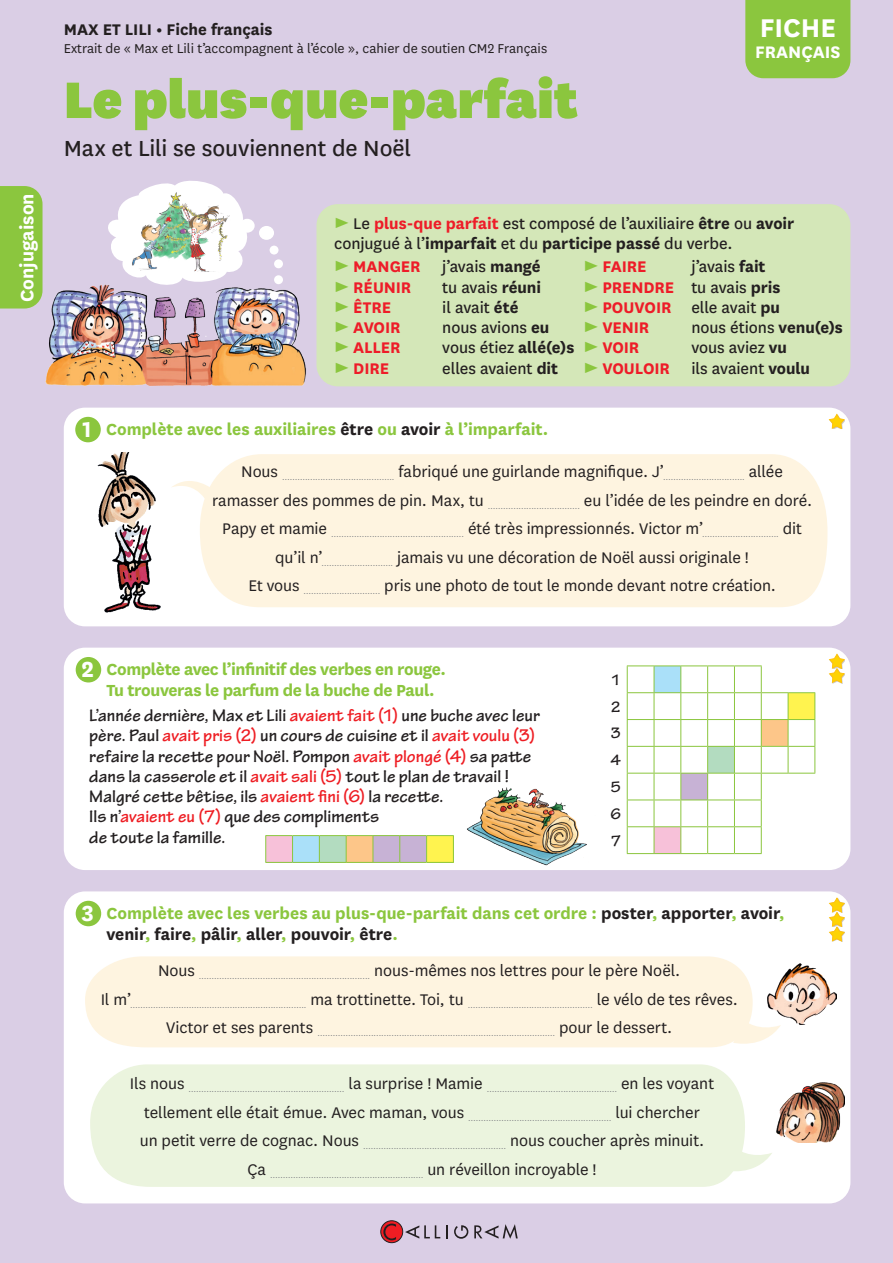
<style>
.page{position:relative;width:893px;height:1263px;background:#dacee5}
.page>*{position:absolute;margin:0;border:0;box-sizing:border-box;transform-origin:0 0}
.t1{font:900 60px "National";letter-spacing:-.005em;color:#8bc63e}
.t2{font:700 30px "National";color:#fff}
.t3{font:25.5px "National";letter-spacing:-.005em;color:#231f20}
.t4{font:700 25.5px "National";color:#fff}
.t5{font:700 21px "National";color:#fff}
.t6{font:700 19.5px "National";color:#fff}
.t7{font:700 18.75px/21px "National";letter-spacing:-.005em;color:#8bc63e}
.t8{font:18px/28.5px "National";letter-spacing:-.005em;color:#231f20;text-align:center}
.t9{font:700 18px/20.2px "Tekton Pro";color:#231f20}
.t10{font:18px/20.2px "National";letter-spacing:-.005em;color:#231f20}
.t11{font:700 18px/20.2px "National";letter-spacing:-.005em;color:#ee1c28}
.t12{font:700 18px "National";color:#231f20}
.t13{font:700 16.2px/26.8px "Tekton Pro";color:#231f20;text-align:justify}
.t14{font:15px "National";color:#231f20}
.t15{font:9px "National";color:#808285}
.s1{font-size:21px;color:#8bc63e}
.s2{font-weight:700;color:#ee1c28}
.s3{font-weight:700}
.s4{font-weight:400;font-size:21px;color:#8bc63e}
.s5{font-weight:400;color:#231f20}
.s6{color:#231f20}
.s7{font-size:25.5px;color:#fff}
.s8{color:#ee1d23}
</style>
<div class="page">
<div style="left:0;top:186px;width:43px;height:122px;background:#8bc63e"></div>
<div style="left:745px;top:0;width:105px;height:78px;background:#8bc63e"></div>
<div style="left:316px;top:204px;width:534px;height:182px;background:#d4e7b8;border-radius:21px"></div>
<div style="left:64px;top:408px;width:786px;height:218px;background:#fff;border-radius:21px"></div>
<div style="left:64px;top:648px;width:786px;height:222px;background:#fff;border-radius:21px"></div>
<div style="left:64px;top:891px;width:786px;height:312px;background:#fff;border-radius:21px"></div>
<svg style="left:828px;top:414px;width:17px;height:15px"></svg>
<div style="left:830px;top:669px;width:15px;height:15px;background:#231f20;opacity:.25"></div>
<svg style="left:829px;top:654px;width:16px;height:29px"></svg>
<svg style="left:829px;top:897px;width:16px;height:45px"></svg>
<img style="left:467px;top:787px;width:120px;height:79px">
<img style="left:37px;top:277px;width:285px;height:109px">
<svg style="left:104px;top:180px;width:147px;height:109px"></svg>
<div style="left:240px;top:219px;width:15px;height:14px;background:#fff;border-radius:50%"></div>
<div style="left:259px;top:226px;width:15px;height:14px;background:#fff;border-radius:50%"></div>
<div style="left:270px;top:246px;width:9px;height:9px;background:#fff;border-radius:50%"></div>
<div style="left:274px;top:259px;width:9px;height:9px;background:#fff;border-radius:50%"></div>
<div style="left:274px;top:275px;width:9px;height:9px;background:#fff;border-radius:50%"></div>
<div style="left:270px;top:291px;width:9px;height:9px;background:#fff;border-radius:50%"></div>
<img style="left:123px;top:190px;width:112px;height:85px">
<img style="left:97px;top:452px;width:64px;height:161px">
<svg style="left:172px;top:481px;width:28px;height:12px"></svg>
<img style="left:767px;top:963px;width:70px;height:61px">
<img style="left:776px;top:1082px;width:68px;height:61px">
<svg style="left:753px;top:1021px;width:28px;height:22px"></svg>
<svg style="left:745px;top:1153px;width:27px;height:18px"></svg>
<div style="left:85px;top:956px;width:668px;height:91px;background:#fef4e0"></div>
<div style="left:90px;top:1064px;width:655px;height:123px;background:#ebf4de"></div>
<div style="left:200px;top:454px;width:627px;height:153px;background:#fef4e0"></div>
<div style="left:75px;top:417px;width:26px;height:25px;background:#8bc63e;border-radius:50%"></div>
<div style="left:76px;top:657px;width:25px;height:25px;background:#8bc63e;border-radius:50%"></div>
<div style="left:76px;top:901px;width:25px;height:25px;background:#8bc63e;border-radius:50%"></div>
<svg style="left:265px;top:835px;width:189px;height:28px;background:#ceccac"></svg>
<svg style="left:627px;top:665px;width:188px;height:189px"></svg>
<svg style="left:381px;top:1221px;width:22px;height:22px"></svg>
<div style="left:381px;top:1220px;width:22px;height:23px;border:1px solid #231f20;border-radius:50%"></div>
<svg style="left:383px;top:1223px;width:13px;height:17px"></svg>
<svg style="left:405px;top:1225px;width:35px;height:13px"></svg>
<svg style="left:446px;top:1225px;width:2px;height:13px"></svg>
<svg style="left:454px;top:1225px;width:14px;height:14px"></svg>
<svg style="left:474px;top:1224px;width:44px;height:15px"></svg>
<h3 class="t5" style="left:12px;top:302px;width:110px;rotate:-90deg">Conjugaison</h3>
<h3 class="t12" style="left:64px;top:16px;width:210px">MAX ET LILI • Fiche français</h3>
<h3 class="t14" style="left:64px;top:39px;width:485px">Extrait de « Max et Lili t’accompagnent à l’école », cahier de soutien CM2 Français</h3>
<h1 class="t1" style="left:64px;top:58px;width:516px">Le plus-que-parfait</h1>
<h3 class="t3" style="left:64px;top:131px;width:349px">Max et Lili se souviennent de Noël</h3>
<h2 class="t2" style="left:760px;top:7px;width:78px">FICHE</h2>
<h3 class="t6" style="left:755px;top:39px;width:87px">FRANÇAIS</h3>
<h3 class="t10" style="left:334px;top:213px;width:461px"><span class="s1">►</span> Le <span class="s2">plus-que parfait</span> est composé de l’auxiliaire <span class="s3">être</span> ou <span class="s3">avoir </span>conjugué à l’<span class="s3">imparfait</span> et du <span class="s3">participe passé</span> du verbe.</h3>
<h3 class="t11" style="left:334px;top:255px;width:208px"><span class="s4">►</span> MANGER <span class="s5">j’avais</span> <span class="s6">mangé </span><span class="s4">►</span> RÉUNIR</h3>
<h3 class="t10" style="left:442px;top:276px;width:100px">tu avais <span class="s3">réuni</span></h3>
<h3 class="t11" style="left:334px;top:296px;width:58px"><span class="s4">►</span> ÊTRE</h3>
<h3 class="t10" style="left:442px;top:296px;width:78px">il avait <span class="s3">été</span></h3>
<h3 class="t11" style="left:334px;top:316px;width:68px"><span class="s4">►</span> AVOIR</h3>
<h3 class="t10" style="left:442px;top:317px;width:109px">nous avions <span class="s3">eu</span></h3>
<h3 class="t11" style="left:334px;top:336px;width:68px"><span class="s4">►</span> ALLER</h3>
<h3 class="t10" style="left:442px;top:337px;width:134px">vous étiez <span class="s3">allé(e)s</span></h3>
<h3 class="t11" style="left:334px;top:357px;width:56px"><span class="s4">►</span> DIRE</h3>
<h3 class="t10" style="left:442px;top:357px;width:117px">elles avaient <span class="s3">dit</span></h3>
<h3 class="t10" style="left:583px;top:256px;width:199px;text-indent:108px">j’avais <span class="s3">fait </span><span class="s1">►</span> <span class="s2">PRENDRE</span> tu avais <span class="s3">pris </span><span class="s1">►</span> <span class="s2">POUVOIR</span> elle avait <span class="s3">pu </span><span class="s1">►</span> <span class="s2">VENIR</span></h3>
<h3 class="t11" style="left:583px;top:255px;width:65px"><span class="s4">►</span> FAIRE</h3>
<h3 class="t10" style="left:691px;top:317px;width:153px">nous étions <span class="s3">venu(e)s</span></h3>
<h3 class="t10" style="left:583px;top:337px;width:228px;text-indent:108px">vous aviez <span class="s3">vu<br></span><span class="s1">►</span> <span class="s2">VOULOIR</span> ils avaient <span class="s3">voulu</span></h3>
<h3 class="t11" style="left:583px;top:336px;width:57px"><span class="s4">►</span> VOIR</h3>
<h3 class="t7" style="left:83px;top:417px;width:467px"><span class="s7">1</span> Complète avec les auxiliaires <span class="s6">être</span> ou <span class="s6">avoir</span> à l’imparfait.</h3>
<p class="t15" style="left:241px;top:472px;width:543px"><sup>Nous</sup> ………...........................…….. <sup>fabriqué</sup> <sup>une</sup> <sup>guirlande</sup> <sup>magnifique.</sup> <sup>J’</sup>…………...............….. <sup>allée</sup></p>
<h3 class="t8" style="left:212px;top:485px;width:602px">ramasser des pommes de pin. Max, tu <sub>………...................……..</sub> eu l’idée de les peindre en doré.</h3>
<p class="t15" style="left:222px;top:529px;width:581px"><sup>Papy</sup> <sup>et</sup> <sup>mamie</sup> …………...................................….. <sup>été</sup> <sup>très</sup> <sup>impressionnés.</sup> <sup>Victor</sup> <sup>m’</sup>……….............…….. <sup>dit</sup></p>
<h3 class="t8" style="left:248px;top:542px;width:529px">qu’il n’<sub>………...........……..</sub> jamais vu une décoration de Noël aussi originale !<br>Et vous <sub>…….............………..</sub> pris une photo de tout le monde devant notre création.</h3>
<h3 class="t4" style="left:81px;top:651px;width:14px">2</h3>
<h3 class="t7" style="left:107px;top:657px;width:341px">Complète avec l’infinitif des verbes en rouge.<br>Tu trouveras le parfum de la buche de Paul.</h3>
<p class="t9" style="left:89px;top:706px;width:452px">L’année dernière, Max et Lili <span class="s8">avaient fait (1)</span> une buche avec leur père. Paul <span class="s8">avait pris (2)</span> un cours de cuisine et il <span class="s8">avait voulu (3) </span>refaire la recette pour Noël. Pompon <span class="s8">avait plongé (4)</span> sa patte dans la casserole et il <span class="s8">avait sali (5)</span> tout le plan de travail !<br>Malgré cette bêtise, ils <span class="s8">avaient fini (6)</span> la recette.<br>Ils n’<span class="s8">avaient eu (7)</span> que des compliments<br>de toute la famille.</p>
<h3 class="t13" style="left:610px;top:666px;width:12px">1<br>2<br>3<br>4<br>5<br>6<br>7</h3>
<h3 class="t4" style="left:81px;top:895px;width:14px">3</h3>
<h3 class="t7" style="left:107px;top:901px;width:679px">Complète avec les verbes au plus-que-parfait dans cet ordre : <span class="s6">poster</span>, <span class="s6">apporter</span>, <span class="s6">avoir</span>, <span class="s6">venir</span>, <span class="s6">faire</span>, <span class="s6">pâlir</span>, <span class="s6">aller</span>, <span class="s6">pouvoir</span>, <span class="s6">être</span>.</h3>
<p class="t15" style="left:158px;top:970px;width:524px"><sup>Nous</sup> ……………………........................................... <sup>nous-mêmes</sup> <sup>nos</sup> <sup>lettres</sup> <sup>pour</sup> <sup>le</sup> <sup>père</sup> <sup>Noël.</sup></p>
<p class="t15" style="left:101px;top:999px;width:639px"><sup>Il</sup> <sup>m’</sup>……………………………...............................….. <sup>ma</sup> <sup>trottinette.</sup> <sup>Toi,</sup> <sup>tu</sup> ……………...................…………… <sup>le</sup> <sup>vélo</sup> <sup>de</sup> <sup>tes</sup> <sup>rêves.</sup></p>
<p class="t15" style="left:166px;top:1027px;width:508px"><sup>Victor</sup> <sup>et</sup> <sup>ses</sup> <sup>parents</sup> ………………...............................................................………… <sup>pour</sup> <sup>le</sup> <sup>dessert.</sup></p>
<p class="t15" style="left:130px;top:1083px;width:586px"><sup>Ils</sup> <sup>nous</sup> ……..........................…….....……………… <sup>la</sup> <sup>surprise</sup> <sup>!</sup> <sup>Mamie</sup> ………………….....................……… <sup>en</sup> <sup>les</sup> <sup>voyant</sup></p>
<h3 class="t8" style="left:140px;top:1097px;width:566px;text-align:left">tellement elle était émue. Avec maman, vous <sub>……………….............................………</sub> lui chercher un petit verre de cognac. Nous <sub>………...................................…………</sub> nous coucher après minuit.</h3>
<p class="t15" style="left:247px;top:1169px;width:351px"><sup>Ça</sup> …………………….................................… <sup>un</sup> <sup>réveillon</sup> <sup>incroyable</sup> <sup>!</sup></p>
</div>
